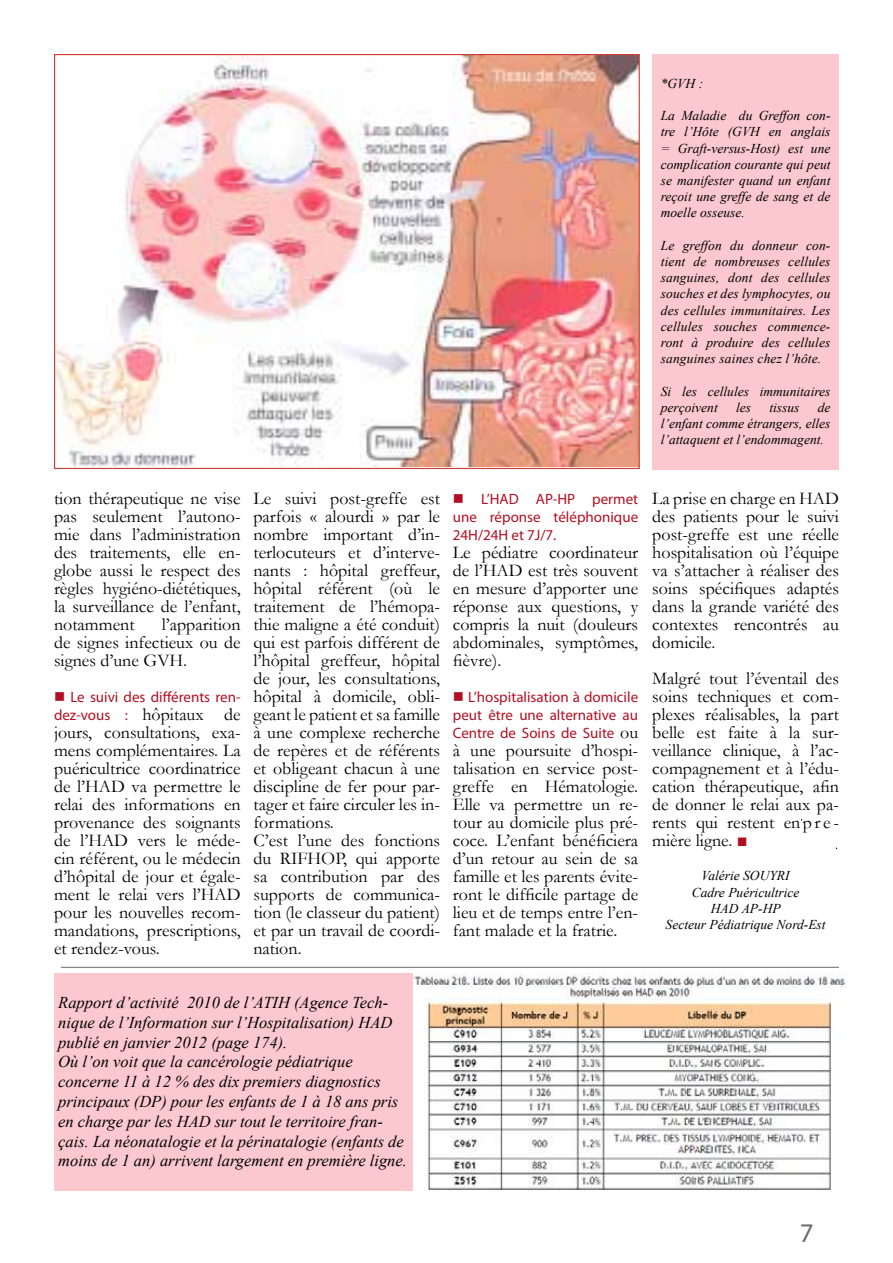
<style>
.page{position:relative;width:893px;height:1263px;background:#fff}
.page>*{position:absolute;margin:0;border:0;box-sizing:border-box;transform-origin:0 0}
.t1{font:27px "Myriad Pro";color:#6b6c6e}
.t2{font:18px/18px "Garamond";color:#000;text-align:justify}
.t3{font:italic 16.5px/19.8px "Times New Roman";color:#000}
.t4{font:15px/18px "Myriad Pro";color:#b21022;text-align:justify}
.t5{font:italic 13.5px/16.2px "Times New Roman";color:#000;text-align:justify}
.s1{font-family:"Myriad Pro";font-size:15px;color:#b21022}
.s2{font-family:"Garamond";font-size:18px;color:#000}
.s3{color:#b21022}
</style>
<div class="page">
<img style="left:56px;top:56px;width:582px;height:410px">
<div style="left:652px;top:54px;width:187px;height:415px;background:#fbc8cf"></div>
<img style="left:412px;top:973px;width:433px;height:217px">
<div style="left:54px;top:973px;width:358px;height:217px;background:#fbc8cf"></div>
<hr style="left:61px;top:967px;width:778px;height:1px;background:#6b6c6e">
<p class="t5" style="left:661px;top:75px;width:44px">*GVH :</p>
<p class="t5" style="left:661px;top:107px;width:171px">La Maladie du Greffon con&shy;tre l’Hôte (GVH en anglais = Graft-versus-Host) est une complication courante qui peut se manifester quand un enfant reçoit une greffe de sang et de moelle osseuse.</p>
<p class="t5" style="left:661px;top:237px;width:171px">Le greffon du donneur con&shy;tient de nombreuses cellules sanguines, dont des cellules souches et des lymphocytes, ou des cellules immunitaires. Les cellules souches commence&shy;ront à produire des cellules sanguines saines chez l’hôte.</p>
<p class="t5" style="left:661px;top:383px;width:171px">Si les cellules immunitaires perçoivent</p>
<p class="t5" style="left:661px;top:399px;width:171px;text-indent:157px">de l’enfant comme étrangers, elles l’attaquent et l’endommagent.</p>
<p class="t5" style="left:736px;top:399px;width:16px">les</p>
<p class="t5" style="left:769px;top:399px;width:32px">tissus</p>
<p class="t2" style="left:54px;top:489px;width:188px">tion thérapeutique ne vise pas seulement l’autono&shy;mie dans l’administration des traitements, elle en&shy;globe aussi le respect des règles hygiéno-diététiques, la surveillance de l’enfant, notamment</p>
<p class="t2" style="left:54px;top:615px;width:188px;text-indent:108px">l’apparition de signes infectieux ou de signes d’une GVH.</p>
<p class="t4" style="left:70px;top:688px;width:172px">Le suivi des différents ren-</p>
<p class="t2" style="left:54px;top:705px;width:188px"><span class="s1">dez-vous :</span> hôpitaux de jours, consultations, exa&shy;mens complémentaires. La puéricultrice coordinatrice de l’HAD va permettre le relai des informations en provenance des soignants de l’HAD vers le méde&shy;cin référent, ou le médecin d’hôpital de jour et égale&shy;ment le relai vers l’HAD pour les nouvelles recom&shy;mandations, prescriptions, et rendez-vous.</p>
<p class="t2" style="left:253px;top:489px;width:188px;text-align:left">Le suivi post-greffe est parfois « alourdi » par le nombre important d’in&shy;terlocuteurs et d’interve&shy;nants : hôpital greffeur, hôpital référent (où le traitement de l’hémopa&shy;thie maligne a été conduit) qui est parfois différent de l’hôpital greffeur, hôpital de jour, les consultations, hôpital à domicile, obli&shy;geant le patient et sa famille à une complexe recherche de repères et de référents et obligeant chacun à une discipline de fer pour par&shy;tager et faire circuler les in&shy;formations.<br>C’est l’une des fonctions du RIFHOP, qui apporte sa contribution par des supports de communica&shy;tion (le classeur du patient) et par un travail de coordi&shy;nation.</p>
<p class="t4" style="left:453px;top:490px;width:187px;text-indent:28px">L’HAD AP-HP permet une réponse téléphonique 24H/24H et 7J/7.</p>
<p class="t2" style="left:453px;top:543px;width:187px">Le pédiatre coordinateur de l’HAD est très souvent en mesure d’apporter une réponse aux questions, y compris la nuit (douleurs abdominales, symptômes, fièvre).</p>
<p class="t4" style="left:453px;top:688px;width:187px;text-indent:15px">L’hospitalisation à domicile peut être une alternative au Centre de Soins de Suite <span class="s2">ou</span></p>
<p class="t2" style="left:453px;top:741px;width:187px">à une poursuite d’hospi&shy;talisation en service post&shy;greffe en Hématologie.<br>Elle va permettre un re&shy;tour au domicile plus pré&shy;coce. L’enfant bénéficiera d’un retour au sein de sa famille et les parents évite&shy;ront le difficile partage de lieu et de temps entre l’en&shy;fant malade et la fratrie.</p>
<p class="t2" style="left:652px;top:489px;width:188px">La prise en charge en HAD des patients pour le suivi post-greffe est une réelle hospitalisation où l’équipe va s’attacher à réaliser des soins spécifiques adaptés dans la grande variété des contextes rencontrés au domicile.</p>
<p class="t2" style="left:652px;top:669px;width:188px">Malgré tout l’éventail des soins techniques et com&shy;plexes réalisables, la part belle est faite à la sur&shy;veillance clinique, à l’ac&shy;compagnement et à l’édu&shy;cation thérapeutique, afin de donner le relai aux pa&shy;rents qui restent en p r e - mière ligne. <span class="s3">■</span></p>
<p class="t5" style="left:666px;top:867px;width:161px;text-align:center">Valérie SOUYRI<br>Cadre Puéricultrice<br>HAD AP-HP<br>Secteur Pédiatrique Nord-Est</p>
<p class="t3" style="left:58px;top:992px;width:350px">Rapport d’activité 2010 de l’ATIH (Agence Tech&shy;nique de l’Information sur l’Hospitalisation) HAD publié en janvier 2012 (page 174).<br>Où l’on voit que la cancérologie pédiatrique concerne 11 à 12 % des dix premiers diagnostics principaux (DP) pour les enfants de 1 à 18 ans pris en charge par les HAD sur tout le territoire fran&shy;çais. La néonatalogie et la périnatalogie (enfants de moins de 1 an) arrivent largement en première ligne.</p>
<h1 class="t1" style="left:800px;top:1216px;width:15px">7</h1>
</div>
